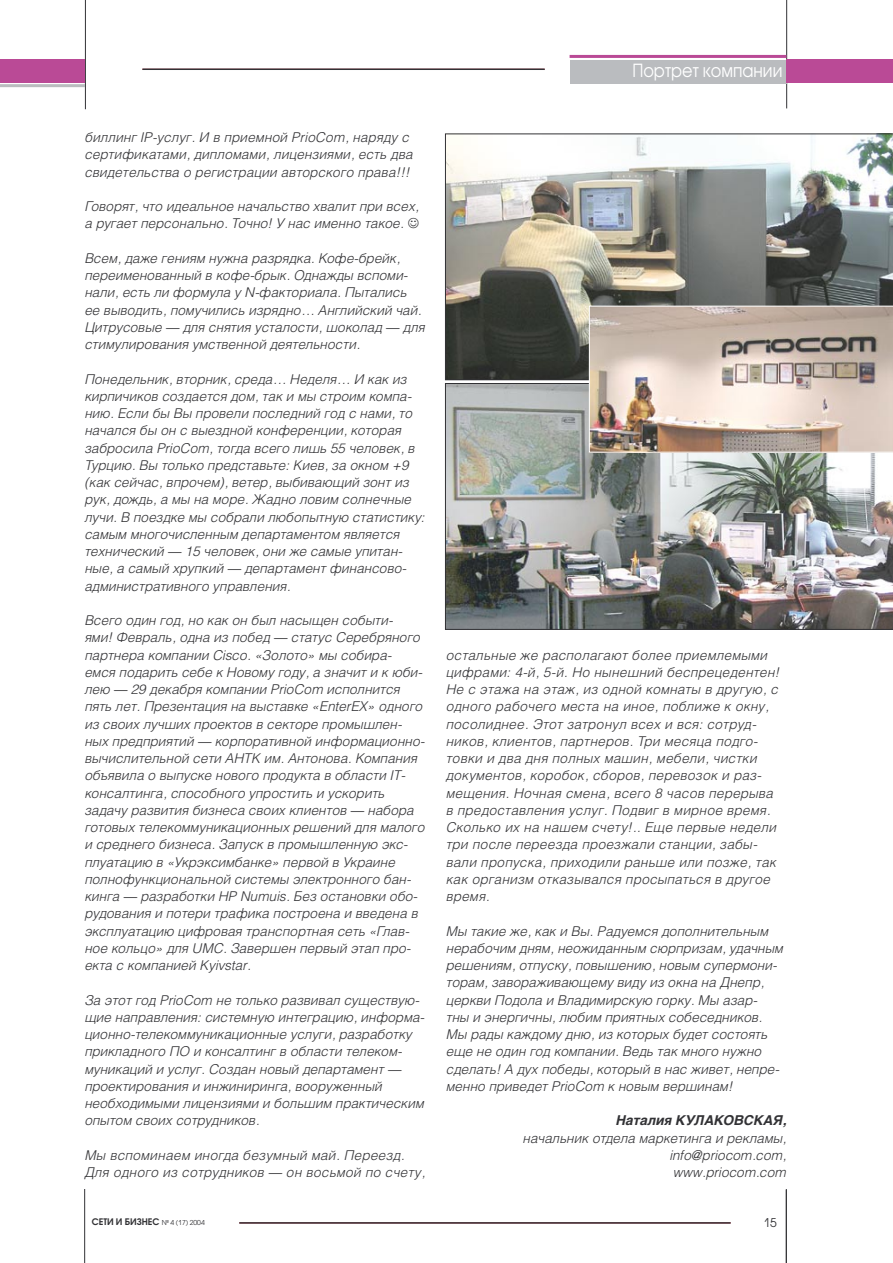
<style>
.page{position:relative;width:893px;height:1263px;background:#fff}
.page>*{position:absolute;margin:0;border:0;box-sizing:border-box;transform-origin:0 0}
.t1{font:18px "Avant Garde Gothic C";color:#fff;scale:.9 1}
.t2{font:italic 300 13.5px/17.2px "Helios";color:#323235}
.t3{font:italic 300 13.5px/17.2px "Helios";letter-spacing:.02em;color:#323235}
.t4{font:italic 700 13.5px "Helios";color:#323235}
.t5{font:12px "Avant Garde Gothic C";color:#323235}
.t6{font:600 9px "Avant Garde Gothic C";color:#323235}
.s1{font-weight:400;font-size:6.75px}
</style>
<div class="page">
<hr style="left:786px;top:0;width:1px;height:108px;background:#323235">
<hr style="left:786px;top:1189px;width:1px;height:74px;background:#323235">
<hr style="left:239px;top:1222px;width:492px;height:2px;background:#323235">
<hr style="left:84px;top:1189px;width:1px;height:74px;background:#323235">
<hr style="left:85px;top:0;width:1px;height:109px;background:#323235">
<img style="left:445px;top:134px;width:448px;height:246px">
<img style="left:445px;top:383px;width:448px;height:247px">
<img style="left:589px;top:306px;width:304px;height:147px">
<div style="left:570px;top:60px;width:217px;height:24px;background:#babcbf"></div>
<hr style="left:142px;top:69px;width:403px;height:1px;background:#323235">
<div style="left:0;top:59px;width:85px;height:24px;background:#ba4a96"></div>
<hr style="left:0;top:84px;width:85px;height:3px;background:#babcbf">
<hr style="left:570px;top:55px;width:216px;height:3px;background:#ba4a96">
<div style="left:787px;top:59px;width:106px;height:24px;background:#ba4a96"></div>
<p class="t2" style="left:85px;top:128px;width:330px">биллинг IP-услуг. И в приемной PrioCom, наряду с сертификатами, дипломами, лицензиями, есть два свидетельства о регистрации авторского права!!!</p>
<p class="t2" style="left:85px;top:197px;width:336px">Говорят, что идеальное начальство хвалит при всех, а ругает персонально. Точно! У нас именно такое.</p>
<p class="t2" style="left:85px;top:249px;width:342px">Всем, даже гениям нужна разрядка. Кофе-брейк, переименованный в кофе-брык. Однажды вспоми&shy;нали, есть ли формула у N-факториала. Пытались ее выводить, помучились изрядно… Английский чай.<br>Цитрусовые — для снятия усталости, шоколад — для стимулирования умственной деятельности.</p>
<p class="t2" style="left:85px;top:370px;width:342px">Понедельник, вторник, среда… Неделя… И как из кирпичиков создается дом, так и мы строим компа&shy;нию. Если бы Вы провели последний год с нами, то начался бы он с выездной конференции, которая забросила PrioCom, тогда всего лишь 55 человек, в Турцию. Вы только представьте: Киев, за окном +9 (как сейчас, впрочем), ветер, выбивающий зонт из рук, дождь, а мы на море. Жадно ловим солнечные лучи. В поездке мы собрали любопытную статистику: самым многочисленным департаментом является технический — 15 человек, они же самые упитан&shy;ные, а самый хрупкий — департамент финансово&shy;административного управления.</p>
<p class="t2" style="left:85px;top:611px;width:342px">Всего один год, но как он был насыщен событи-<br>ями! Февраль, одна из побед — статус Серебряного партнера компании Cisco. «Золото» мы собира&shy;емся подарить себе к Новому году, а значит и к юби&shy;лею — 29 декабря компании PrioCom исполнится пять лет. Презентация на выставке «EnterEX» одного из своих лучших проектов в секторе промышлен&shy;ных предприятий — корпоративной информационно&shy;вычислительной сети АНТК им. Антонова. Компания объявила о выпуске нового продукта в области IT&shy;консалтинга, способного упростить и ускорить задачу развития бизнеса своих клиентов — набора готовых телекоммуникационных решений для малого и среднего бизнеса. Запуск в промышленную экс&shy;плуатацию в «Укрэксимбанке» первой в Украине полнофункциональной системы электронного бан&shy;кинга — разработки HP Numuis. Без остановки обо&shy;рудования и потери трафика построена и введена в эксплуатацию цифровая транспортная сеть «Глав&shy;ное кольцо» для UMC. Завершен первый этап про&shy;екта с компанией Kyivstar.</p>
<p class="t2" style="left:85px;top:991px;width:341px">За этот год PrioCom не только развивал существую&shy;щие направления: системную интеграцию, информа&shy;ционно-телекоммуникационные услуги, разработку прикладного ПО и консалтинг в области телеком&shy;муникаций и услуг. Создан новый департамент — проектирования и инжиниринга, вооруженный необходимыми лицензиями и большим практическим опытом своих сотрудников.</p>
<p class="t3" style="left:85px;top:1146px;width:342px">Мы вспоминаем иногда безумный май. Переезд.<br>Для одного из сотрудников — он восьмой по счету,</p>
<h1 class="t1" style="left:632px;top:60px;width:168px">Портрет компании</h1>
<p class="t3" style="left:446px;top:646px;width:335px">остальные же располагают более приемлемыми цифрами: 4-й, 5-й. Но нынешний беспрецедентен!<br>Не с этажа на этаж, из одной комнаты в другую, с одного рабочего места на иное, поближе к окну, посолиднее. Этот затронул всех и вся: сотруд&shy;ников, клиентов, партнеров. Три месяца подго&shy;товки и два дня полных машин, мебели, чистки документов, коробок, сборов, перевозок и раз&shy;мещения. Ночная смена, всего 8 часов перерыва в предоставления услуг. Подвиг в мирное время.<br>Сколько их на нашем счету!.. Еще первые недели три после переезда проезжали станции, забы&shy;вали пропуска, приходили раньше или позже, так как организм отказывался просыпаться в другое время.</p>
<p class="t2" style="left:446px;top:922px;width:339px">Мы такие же, как и Вы. Радуемся дополнительным нерабочим дням, неожиданным сюрпризам, удачным решениям, отпуску, повышению, новым супермони&shy;торам, завораживающему виду из окна на Днепр, церкви Подола и Владимирскую горку. Мы азар&shy;тны и энергичны, любим приятных собеседников.<br>Мы рады каждому дню, из которых будет состоять еще не один год компании. Ведь так много нужно сделать! А дух победы, который в нас живет, непре&shy;менно приведет PrioCom к новым вершинам!</p>
<p class="t4" style="left:616px;top:1113px;width:172px">Наталия КУЛАКОВСКАЯ,</p>
<p class="t2" style="left:670px;top:1129px;width:118px;text-align:justify;text-indent:-147px">начальник отдела маркетинга и рекламы, info@priocom.com, www.priocom.com</p>
<p class="t6" style="left:92px;top:1216px;width:115px">СЕТИ И БИЗНЕС <span class="s1">No 4 (17) 2004</span></p>
<p class="t5" style="left:764px;top:1215px;width:15px">15</p>
</div>
